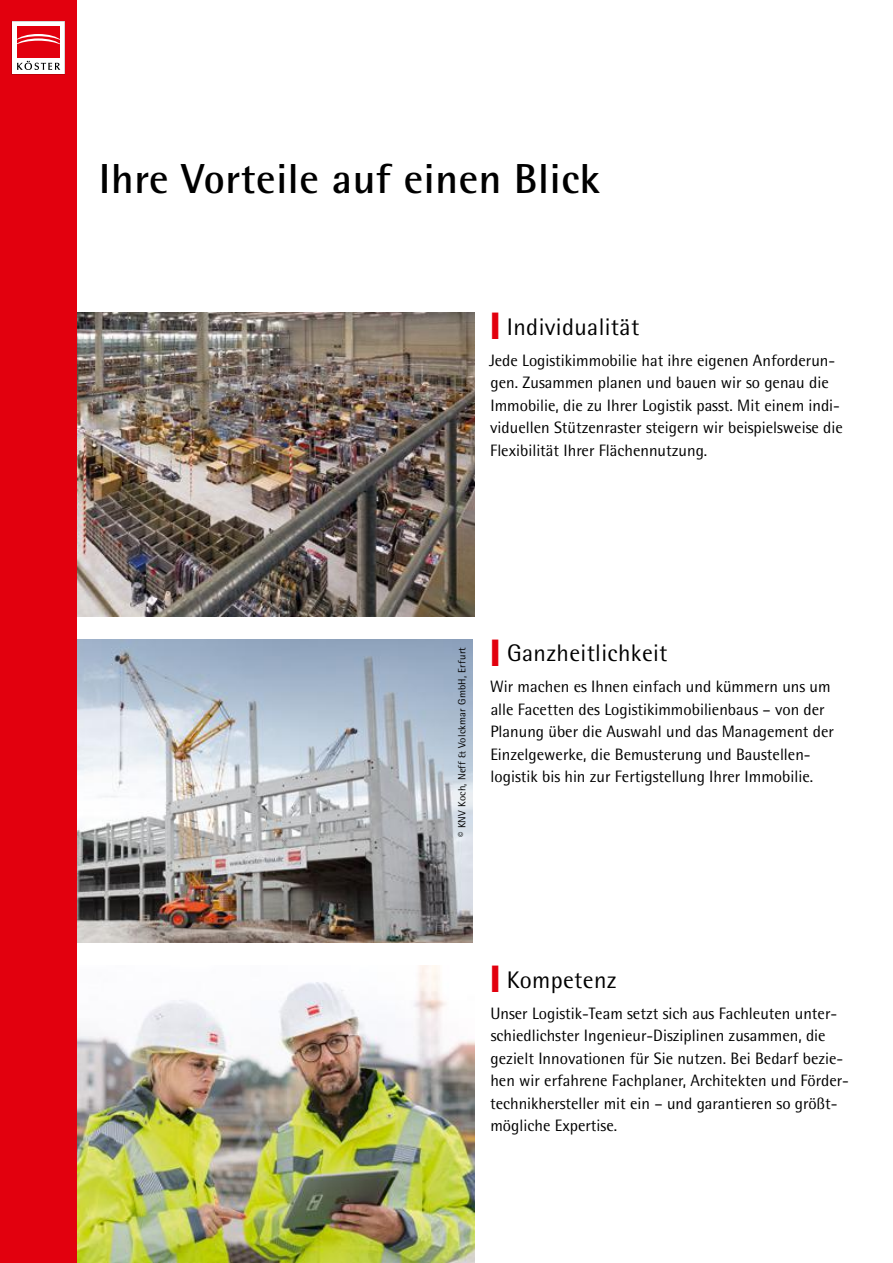
<style>
.page{position:relative;width:893px;height:1263px;background:#fff}
.page>*{position:absolute;margin:0;border:0;box-sizing:border-box;transform-origin:0 0}
.t1{font:700 42px "Rotis Semi Sans Pro";letter-spacing:.015em;color:#000}
.t2{font:24px "Rotis Semi Sans Pro";letter-spacing:.015em;color:#000}
.t3{font:16.5px/22.5px "Rotis Semi Sans Pro";color:#000}
.t4{font:10.5px "Rotis Semi Sans Pro";letter-spacing:.02em;color:#000}
.s1{color:#e2000e}
</style>
<div class="page">
<img style="left:77px;top:639px;width:395px;height:304px">
<img style="left:77px;top:965px;width:397px;height:298px">
<img style="left:77px;top:313px;width:397px;height:303px">
<div style="left:0;top:0;width:77px;height:1263px;background:#e2000e"></div>
<svg style="left:12px;top:21px;width:53px;height:53px"></svg>
<h1 class="t1" style="left:99px;top:152px;width:503px">Ihre Vorteile auf einen Blick</h1>
<h2 class="t2" style="left:491px;top:312px;width:150px"><span class="s1">❙</span> Individualität</h2>
<p class="t3" style="left:489px;top:349px;width:355px">Jede Logistikimmobilie hat ihre eigenen Anforderun&shy;gen. Zusammen planen und bauen wir so genau die Immobilie, die zu Ihrer Logistik passt. Mit einem indi&shy;viduellen Stützenraster steigern wir beispielsweise die Flexibilität Ihrer Flächennutzung.</p>
<p class="t4" style="left:456px;top:837px;width:191px;rotate:-90deg">© KNV Koch, Neff &amp; Volckmar GmbH, Erfurt</p>
<h2 class="t2" style="left:491px;top:639px;width:178px"><span class="s1">❙</span> Ganzheitlichkeit</h2>
<p class="t3" style="left:490px;top:675px;width:345px">Wir machen es Ihnen einfach und kümmern uns um alle Facetten des Logistikimmobilienbaus – von der Planung über die Auswahl und das Management der Einzelgewerke, die Bemusterung und Baustellen&shy;logistik bis hin zur Fertigstellung Ihrer Immobilie.</p>
<h2 class="t2" style="left:491px;top:965px;width:127px"><span class="s1">❙</span> Kompetenz</h2>
<p class="t3" style="left:490px;top:1002px;width:360px">Unser Logistik-Team setzt sich aus Fachleuten unter&shy;schiedlichster Ingenieur-Disziplinen zusammen, die gezielt Innovationen für Sie nutzen. Bei Bedarf bezie&shy;hen wir erfahrene Fachplaner, Architekten und Förder&shy;technikhersteller mit ein – und garantieren so größt&shy;mögliche Expertise.</p>
</div>
